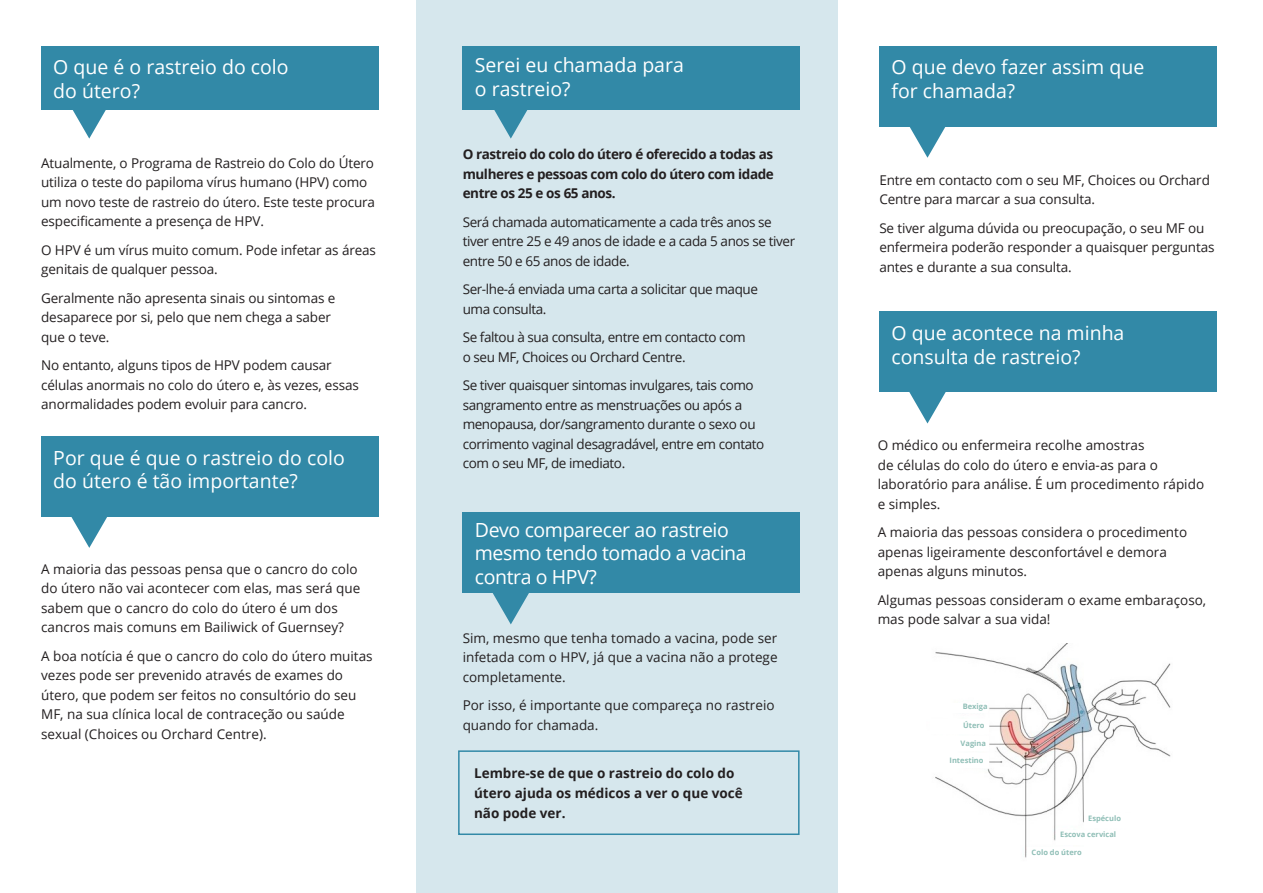
<style>
.page{position:relative;width:1263px;height:893px;background:#fff}
.page>*{position:absolute;margin:0;border:0;box-sizing:border-box;transform-origin:0 0}
.t1{font:19.5px/23.4px "Open Sans";color:#fff}
.t2{font:19.5px/23.4px "Open Sans";letter-spacing:-.02em;color:#fff}
.t3{font:13.5px/19.5px "Open Sans";letter-spacing:-.01em;color:#231f20}
.t4{font:13.5px/19.5px "Open Sans";letter-spacing:-.03em;color:#231f20}
.t5{font:700 13.5px/19.5px "Open Sans";color:#231f20;text-align:justify}
.t6{font:700 7.5px "Open Sans";color:#8fbeb6}
</style>
<div class="page">
<div style="left:41px;top:46px;width:337px;height:63px;background:#3289a7"></div>
<svg style="left:70px;top:109px;width:39px;height:30px"></svg>
<div style="left:417px;top:0;width:421px;height:893px;background:#d6e7ed"></div>
<div style="left:463px;top:46px;width:337px;height:63px;background:#3289a7"></div>
<div style="left:879px;top:46px;width:338px;height:80px;background:#3289a7"></div>
<div style="left:463px;top:512px;width:337px;height:81px;background:#3289a7"></div>
<div style="left:879px;top:311px;width:338px;height:81px;background:#3289a7"></div>
<svg style="left:491px;top:109px;width:40px;height:30px"></svg>
<svg style="left:908px;top:126px;width:39px;height:32px"></svg>
<svg style="left:492px;top:593px;width:37px;height:31px"></svg>
<svg style="left:909px;top:392px;width:37px;height:31px"></svg>
<div style="left:458px;top:750px;width:341px;height:85px;border:2px solid #3289a7"></div>
<div style="left:41px;top:436px;width:337px;height:81px;background:#3289a7"></div>
<svg style="left:71px;top:517px;width:36px;height:31px"></svg>
<img style="left:935px;top:643px;width:236px;height:215px">
<div style="left:919px;top:703px;width:68px;height:10px;background:#fff"></div>
<div style="left:930px;top:719px;width:58px;height:14px;background:#fff"></div>
<div style="left:930px;top:736px;width:59px;height:14px;background:#fff"></div>
<div style="left:931px;top:753px;width:58px;height:15px;background:#fff"></div>
<div style="left:1027px;top:848px;width:59px;height:14px;background:#fff"></div>
<div style="left:1056px;top:830px;width:58px;height:15px;background:#fff"></div>
<div style="left:1084px;top:814px;width:58px;height:14px;background:#fff"></div>
<p class="t1" style="left:53px;top:55px;width:237px">O que é o rastreio do colo do útero?</p>
<p class="t3" style="left:41px;top:153px;width:335px">Atualmente, o Programa de Rastreio do Colo do Útero utiliza o teste do papiloma vírus humano (HPV) como um novo teste de rastreio do útero. Este teste procura especificamente a presença de HPV.</p>
<p class="t3" style="left:41px;top:240px;width:336px">O HPV é um vírus muito comum. Pode infetar as áreas genitais de qualquer pessoa.</p>
<p class="t3" style="left:41px;top:288px;width:296px">Geralmente não apresenta sinais ou sintomas e desaparece por si, pelo que nem chega a saber que o teve.</p>
<p class="t3" style="left:41px;top:355px;width:319px">No entanto, alguns tipos de HPV podem causar células anormais no colo do útero e, às vezes, essas anormalidades podem evoluir para cancro.</p>
<p class="t1" style="left:53px;top:445px;width:293px">Por que é que o rastreio do colo do útero é tão importante?</p>
<p class="t3" style="left:41px;top:559px;width:321px">A maioria das pessoas pensa que o cancro do colo do útero não vai acontecer com elas, mas será que sabem que o cancro do colo do útero é um dos cancros mais comuns em Bailiwick of Guernsey?</p>
<p class="t3" style="left:41px;top:646px;width:333px">A boa notícia é que o cancro do colo do útero muitas vezes pode ser prevenido através de exames do útero, que podem ser feitos no consultório do seu MF, na sua clínica local de contraceção ou saúde sexual (Choices ou Orchard Centre).</p>
<p class="t1" style="left:475px;top:53px;width:211px">Serei eu chamada para o rastreio?</p>
<p class="t1" style="left:891px;top:55px;width:254px">O que devo fazer assim que for chamada?</p>
<p class="t5" style="left:463px;top:144px;width:313px">O rastreio do colo do útero é oferecido a todas as mulheres e pessoas com colo do útero com idade entre os 25 e os 65 anos.</p>
<p class="t4" style="left:463px;top:212px;width:334px">Será chamada automaticamente a cada três anos se tiver entre 25 e 49 anos de idade e a cada 5 anos se tiver entre 50 e 65 anos de idade.</p>
<p class="t4" style="left:463px;top:279px;width:297px">Ser-lhe-á enviada uma carta a solicitar que maque uma consulta.</p>
<p class="t4" style="left:463px;top:327px;width:284px">Se faltou à sua consulta, entre em contacto com o seu MF, Choices ou Orchard Centre.</p>
<p class="t4" style="left:463px;top:375px;width:303px">Se tiver quaisquer sintomas invulgares, tais como sangramento entre as menstruações ou após a menopausa, dor/sangramento durante o sexo ou corrimento vaginal desagradável, entre em contato com o seu MF, de imediato.</p>
<p class="t2" style="left:475px;top:517px;width:273px">Devo comparecer ao rastreio mesmo tendo tomado a vacina contra o HPV?</p>
<p class="t3" style="left:463px;top:628px;width:316px;text-align:justify">Sim, mesmo que tenha tomado a vacina, pode ser infetada com o HPV, já que a vacina não a protege completamente.</p>
<p class="t3" style="left:463px;top:695px;width:313px">Por isso, é importante que compareça no rastreio quando for chamada.</p>
<p class="t5" style="left:474px;top:763px;width:270px;text-align:left">Lembre-se de que o rastreio do colo do útero ajuda os médicos a ver o que você não pode ver.</p>
<p class="t3" style="left:879px;top:170px;width:332px">Entre em contacto com o seu MF, Choices ou Orchard<br>Centre para marcar a sua consulta.</p>
<p class="t3" style="left:879px;top:218px;width:337px">Se tiver alguma dúvida ou preocupação, o seu MF ou enfermeira poderão responder a quaisquer perguntas antes e durante a sua consulta.</p>
<p class="t1" style="left:891px;top:321px;width:234px">O que acontece na minha consulta de rastreio?</p>
<p class="t3" style="left:878px;top:435px;width:328px">O médico ou enfermeira recolhe amostras<br>de células do colo do útero e envia-as para o laboratório para análise. É um procedimento rápido e simples.</p>
<p class="t3" style="left:878px;top:522px;width:311px">A maioria das pessoas considera o procedimento apenas ligeiramente desconfortável e demora apenas alguns minutos.</p>
<p class="t3" style="left:878px;top:590px;width:330px">Algumas pessoas consideram o exame embaraçoso, mas pode salvar a sua vida!</p>
<p class="t6" style="left:963px;top:701px;width:26px">Bexiga</p>
<p class="t6" style="left:963px;top:719px;width:23px">Útero</p>
<p class="t6" style="left:961px;top:738px;width:27px">Vagina</p>
<p class="t6" style="left:949px;top:755px;width:35px">Intestino</p>
<p class="t6" style="left:1088px;top:813px;width:34px">Espéculo</p>
<p class="t6" style="left:1060px;top:829px;width:58px">Escova cervical</p>
<p class="t6" style="left:1032px;top:847px;width:52px">Colo do útero</p>
</div>
